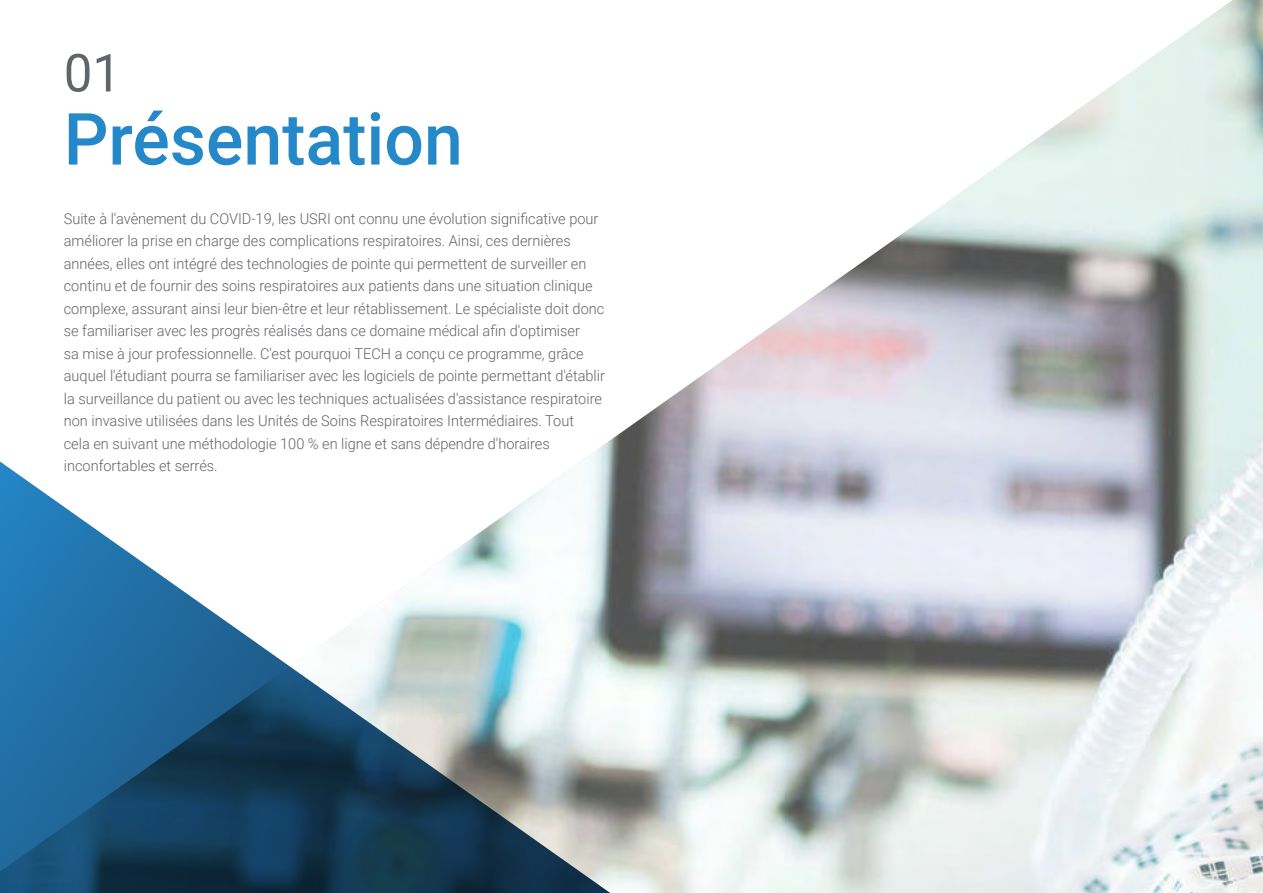
<style>
.page{position:relative;width:1263px;height:893px;background:#fff}
.page>*{position:absolute;margin:0;border:0;box-sizing:border-box;transform-origin:0 0}
.t1{font:500 72px "Roboto";color:#2488c9}
.t2{font:52.5px "Roboto";color:#61646a}
.t3{font:300 15px/22.5px "Roboto";color:#61646a}
</style>
<div class="page">
<img style="left:602px;top:0;width:661px;height:893px">
<svg style="left:0;top:446px;width:640px;height:447px"></svg>
<h2 class="t2" style="left:64px;top:36px;width:59px">01</h2>
<h1 class="t1" style="left:64px;top:89px;width:401px">Présentation</h1>
<p class="t3" style="left:64px;top:207px;width:543px">Suite à l'avènement du COVID-19, les USRI ont connu une évolution significative pour améliorer la prise en charge des complications respiratoires. Ainsi, ces dernières années, elles ont intégré des technologies de pointe qui permettent de surveiller en continu et de fournir des soins respiratoires aux patients dans une situation clinique complexe, assurant ainsi leur bien-être et leur rétablissement. Le spécialiste doit donc se familiariser avec les progrès réalisés dans ce domaine médical afin d'optimiser<br>sa mise à jour professionnelle. C'est pourquoi TECH a conçu ce programme, grâce auquel l'étudiant pourra se familiariser avec les logiciels de pointe permettant d'établir la surveillance du patient ou avec les techniques actualisées d'assistance respiratoire non invasive utilisées dans les Unités de Soins Respiratoires Intermédiaires. Tout<br>cela en suivant une méthodologie 100 % en ligne et sans dépendre d'horaires inconfortables et serrés.</p>
</div>
